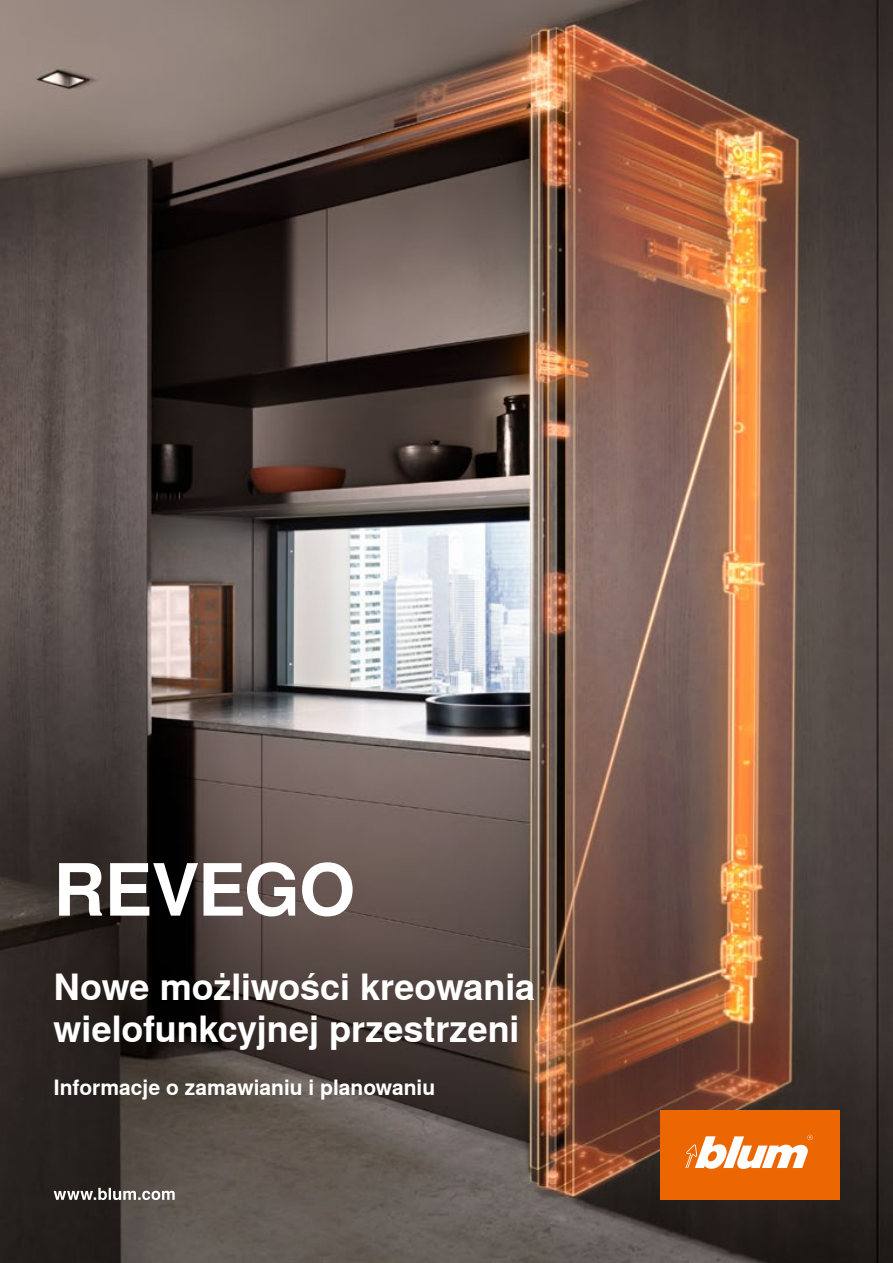
<style>
.page{position:relative;width:893px;height:1263px;background:#fff}
.page>*{position:absolute;margin:0;border:0;box-sizing:border-box;transform-origin:0 0}
._48_Head_A4_White_Bold{font:700 72px "Nimbus Sans Global";letter-spacing:-.015em;color:#fff}
._24_Subhead_A4_White_Bold{font:700 36px/42.2px "Nimbus Sans Global";letter-spacing:-.005em;color:#fff}
._14_Technical_Datasheet_White_Bold{font:700 21px "Nimbus Sans Global";color:#fff}
</style>
<div class="page">
<img style="left:0;top:0;width:893px;height:1263px">
<div style="left:660px;top:1110px;width:179px;height:90px;background:#ec6602"></div>
<svg style="left:685px;top:1135px;width:128px;height:34px"></svg>
<svg style="left:54px;top:1188px;width:121px;height:12px"></svg>
<p class="_48_Head_A4_White_Bold" style="left:54px;top:849px;width:303px">REVEGO</p>
<p class="_24_Subhead_A4_White_Bold" style="left:54px;top:966px;width:483px">Nowe możliwości kreowania wielofunkcyjnej przestrzeni</p>
<p class="_14_Technical_Datasheet_White_Bold" style="left:54px;top:1075px;width:383px">Informacje o zamawianiu i planowaniu</p>
</div>
